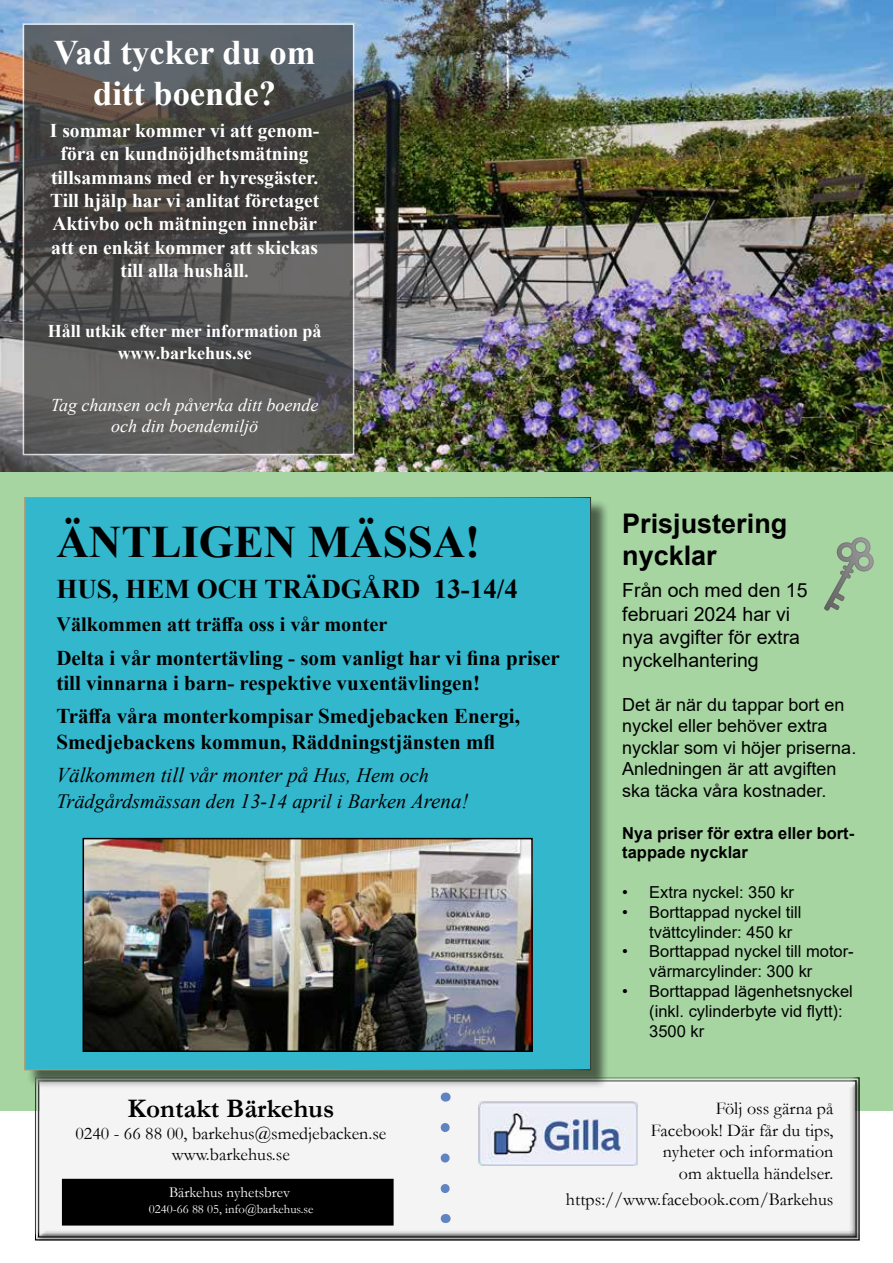
<style>
.page{position:relative;width:893px;height:1263px;background:#fff}
.page>*{position:absolute;margin:0;border:0;box-sizing:border-box;transform-origin:0 0}
.t1{font:700 45px "Times New Roman";color:#000}
.t2{font:700 34.5px/41.4px "Times New Roman";color:#fff;text-align:center}
.t3{font:700 27px "Times New Roman";color:#000}
.t4{font:700 27px/32.4px "Arial";color:#000}
.t5{font:700 27px "Garamond";color:#000}
.t6{font:700 21px/25.2px "Times New Roman";color:#000}
.t7{font:italic 21px "Times New Roman";color:#000}
.t8{font:italic 20.25px "Times New Roman";color:#000}
.t9{font:700 20.25px "Times New Roman";color:#000}
.t10{font:700 19.5px/23.4px "Times New Roman";color:#fff;text-align:center}
.t11{font:19.5px/23.4px "Arial";color:#000}
.t12{font:18px/21.6px "Garamond";color:#000;text-align:center}
.t13{font:18px/21.6px "Arial";color:#000}
.t14{font:italic 18px/21.6px "Times New Roman";color:#fff;text-align:center}
.t15{font:700 18px/21.6px "Times New Roman";color:#fff;text-align:center}
.t16{font:16.5px/19.8px "Arial";color:#000}
.t17{font:700 16.5px/19.8px "Arial";color:#000}
.t18{font:15px "Garamond";color:#fff}
.t19{font:12.75px "Garamond";color:#fff}
.s1{font-size:18px}
.s2{font-size:20.25px}
.s3{font-size:21px}
</style>
<div class="page">
<div style="left:0;top:455px;width:893px;height:656px;background:#a6d5a2"></div>
<img style="left:0;top:0;width:893px;height:471px">
<svg style="left:23px;top:23px;width:331px;height:432px;background:#535252"></svg>
<div style="left:28px;top:1071px;width:841px;height:179px;background:#000;opacity:.75"></div>
<img style="left:478px;top:1101px;width:160px;height:64px">
<svg style="left:441px;top:1127px;width:9px;height:76px"></svg>
<div style="left:63px;top:1179px;width:330px;height:46px;background:#000"></div>
<div style="left:26px;top:499px;width:584px;height:590px;background:#000;opacity:.75"></div>
<div style="left:24px;top:497px;width:567px;height:573px;background:#33b7cd"></div>
<img style="left:86px;top:841px;width:444px;height:208px">
<div style="left:83px;top:838px;width:450px;height:214px;border:2px solid #000"></div>
<h2 class="t2" style="left:54px;top:30px;width:263px">Vad tycker du om ditt boende?</h2>
<p class="t10" style="left:50px;top:118px;width:271px">I sommar kommer vi att genom&shy;föra en kundnöjdhetsmätning tillsammans med er hyresgäster.<br>Till hjälp har vi anlitat företaget<br>Aktivbo och mätningen innebär att en enkät kommer att skickas till alla hushåll<span class="s1">.</span></p>
<p class="t15" style="left:48px;top:320px;width:275px">Håll utkik efter mer information på www.barkehus.se</p>
<p class="t14" style="left:51px;top:393px;width:269px">Tag chansen och påverka ditt boende och din boendemiljö</p>
<h1 class="t1" style="left:56px;top:509px;width:425px">ÄNTLIGEN MÄSSA!</h1>
<h3 class="t3" style="left:56px;top:569px;width:463px">HUS, HEM OCH TRÄDGÅRD 13-14/4</h3>
<p class="t9" style="left:56px;top:609px;width:332px">Välkommen att träffa oss i vår monter</p>
<p class="t6" style="left:56px;top:644px;width:505px">Delta i vår montertävling - som vanligt har vi fina priser till vinnarna i barn- respektive vuxentävlingen!</p>
<p class="t6" style="left:56px;top:703px;width:465px">Träffa våra monterkompisar Smedjebacken Energi,<br>Smedjebackens kommun, Räddningstjänsten mfl</p>
<p class="t7" style="left:56px;top:761px;width:374px">Välkommen till vår monter på <span class="s2">Hus, Hem och</span></p>
<p class="t8" style="left:56px;top:787px;width:414px">Trädgårdsmässan den 13-14 april i Barken <span class="s3">Arena!</span></p>
<h3 class="t4" style="left:622px;top:508px;width:167px">Prisjustering nycklar</h3>
<p class="t11" style="left:622px;top:579px;width:187px">Från och med den 15 februari 2024 har vi nya avgifter för extra nyckelhantering</p>
<p class="t13" style="left:622px;top:693px;width:236px">Det är när du tappar bort en nyckel eller behöver extra nycklar som vi höjer priserna.<br>Anledningen är att avgiften ska täcka våra kostnader.</p>
<p class="t17" style="left:622px;top:823px;width:233px">Nya priser för extra eller bort&shy;tappade nycklar</p>
<p class="t16" style="left:622px;top:882px;width:173px">• Extra nyckel: 350 kr</p>
<p class="t16" style="left:649px;top:902px;width:154px;text-indent:-27px">• Borttappad nyckel till tvättcylinder: 450 kr</p>
<p class="t16" style="left:649px;top:941px;width:206px;text-indent:-27px">• Borttappad nyckel till motor&shy;värmarcylinder: 300 kr</p>
<p class="t16" style="left:649px;top:981px;width:205px;text-indent:-27px">• Borttappad lägenhetsnyckel (inkl. cylinderbyte vid flytt):<br>3500 kr</p>
<h3 class="t5" style="left:127px;top:1090px;width:209px">Kontakt Bärkehus</h3>
<p class="t12" style="left:75px;top:1121px;width:312px">0240 - 66 88 00, barkehus@smedjebacken.se www.barkehus.se</p>
<p class="t18" style="left:169px;top:1182px;width:123px">Bärkehus nyhetsbrev</p>
<p class="t19" style="left:149px;top:1200px;width:166px">0240-66 88 05, info@barkehus.se</p>
<p class="t12" style="left:651px;top:1097px;width:184px;text-align:right">Följ oss gärna på<br>Facebook! Där får du tips, nyheter och information om aktuella händelser.</p>
<p class="t12" style="left:566px;top:1187px;width:269px">https://www.facebook.com/Barkehus</p>
</div>
